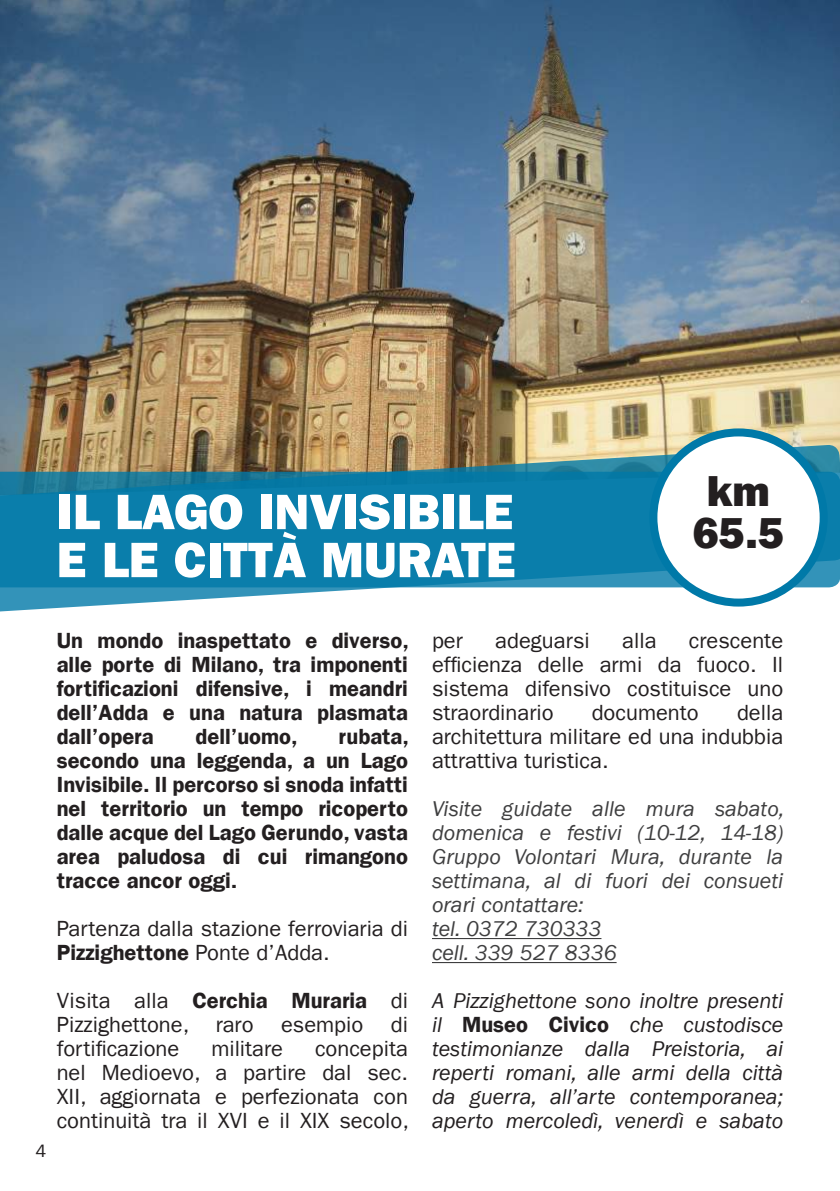
<style>
.page{position:relative;width:840px;height:1191px;background:#fff}
.page>*{position:absolute;margin:0;border:0;box-sizing:border-box;transform-origin:0 0}
.t1{font:800 50px/48px "Franklin Gothic LT";color:#fff}
.t2{font:800 43.4px/41.8px "Franklin Gothic LT";color:#231f20;text-align:center}
.t3{font:22px/24px "Franklin Gothic LT";color:#231f20;text-align:justify}
.t4{font:600 22px/24px "Franklin Gothic LT";color:#231f20;text-align:justify}
.t5{font:italic 22px/24px "Franklin Gothic LT";color:#231f20;text-align:justify}
.t6{font:italic 22px/24px "Franklin Gothic LT";color:#3e3e3f}
.t7{font:18px "Franklin Gothic LT";color:#231f20}
.s1{font-weight:600}
.s2{font-weight:600;font-style:normal}
</style>
<div class="page">
<img style="left:0;top:0;width:839px;height:444px">
<svg style="left:0;top:444px;width:839px;height:168px;background:#4291ab"></svg>
<hr style="left:432px;top:938px;width:169px;height:1px;background:#3e3e3f">
<hr style="left:432px;top:962px;width:184px;height:1px;background:#3e3e3f">
<div style="left:653px;top:432px;width:170px;height:170px;background:#fff;border-radius:50%"></div>
<div style="left:649px;top:428px;width:178px;height:178px;border:8px solid #0079a8;border-radius:50%"></div>
<h1 class="t1" style="left:57px;top:488px;width:460px">IL LAGO INVISIBILE<br>E LE CITTÀ MURATE</h1>
<h2 class="t2" style="left:692px;top:470px;width:93px">km<br>65.5</h2>
<p class="t7" style="left:35px;top:1140px;width:12px">4</p>
<p class="t4" style="left:57px;top:628px;width:353px">Un mondo inaspettato e diverso, alle porte di Milano, tra imponenti fortificazioni difensive, i meandri dell’Adda e una natura plasmata dall’opera</p>
<p class="t4" style="left:57px;top:724px;width:353px;text-indent:282px">rubata, secondo una leggenda, a un Lago Invisibile. Il percorso si snoda infatti nel territorio un tempo ricoperto dalle acque del Lago Gerundo, vasta area paludosa di cui rimangono tracce ancor oggi.</p>
<p class="t3" style="left:57px;top:917px;width:352px">Partenza dalla stazione ferroviaria di<br><span class="s1">Pizzighettone</span> Ponte d’Adda.</p>
<p class="t3" style="left:57px;top:989px;width:352px">Visita alla <span class="s1">Cerchia Muraria</span> di Pizzighettone, raro esempio di fortificazione</p>
<p class="t4" style="left:195px;top:724px;width:104px">dell’uomo,</p>
<p class="t3" style="left:57px;top:1037px;width:353px;text-indent:258px">concepita nel Medioevo, a partire dal sec.<br>XII, aggiornata e perfezionata con continuità tra il XVI e il XIX secolo,</p>
<p class="t3" style="left:211px;top:1037px;width:73px">militare</p>
<p class="t3" style="left:432px;top:629px;width:32px">per</p>
<p class="t3" style="left:495px;top:629px;width:96px">adeguarsi</p>
<p class="t3" style="left:622px;top:629px;width:36px">alla</p>
<p class="t3" style="left:432px;top:629px;width:352px;text-indent:257px">crescente efficienza delle armi da fuoco. Il sistema difensivo costituisce uno straordinario</p>
<p class="t3" style="left:432px;top:701px;width:352px;text-indent:305px">della architettura militare ed una indubbia attrattiva turistica.</p>
<p class="t6" style="left:432px;top:797px;width:353px">Visite guidate alle mura sabato, domenica e festivi (10-12, 14-18)<br>Gruppo Volontari Mura, durante la settimana, al di fuori dei consueti orari contattare:<br>tel. 0372 730333<br>cell. 339 527 8336</p>
<p class="t5" style="left:432px;top:989px;width:352px">A Pizzighettone sono inoltre presenti il <span class="s2">Museo Civico</span> che custodisce testimonianze dalla Preistoria, ai reperti romani, alle armi della città da guerra, all’arte contemporanea; aperto mercoledì, venerdì e sabato</p>
<p class="t3" style="left:591px;top:701px;width:108px">documento</p>
</div>
